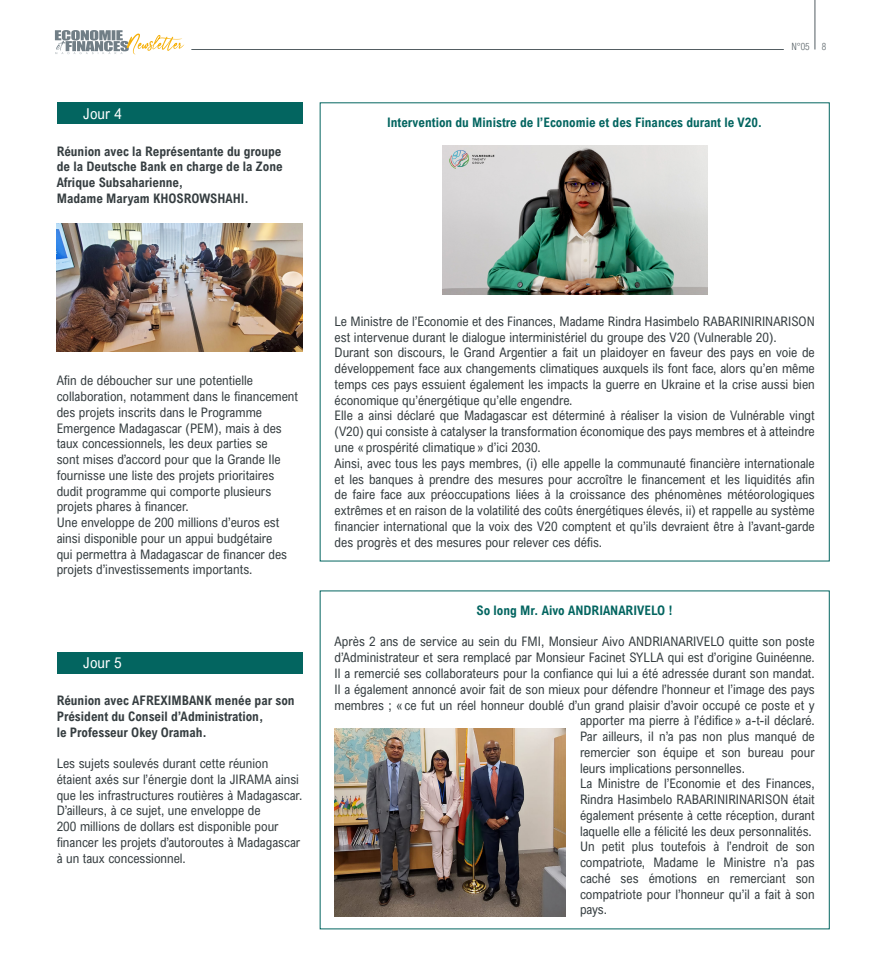
<style>
.page{position:relative;width:886px;height:975px;background:#fff}
.page>*{position:absolute;margin:0;border:0;box-sizing:border-box;transform-origin:0 0}
.t1{font:15px "Arial Nova Cond";color:#fff}
.t2{font:13.12px/15.8px "Arial Nova Cond";color:#363e41}
.t3{font:700 13.12px/15.8px "Arial Nova Cond";color:#363e41}
.t4{font:700 13.12px "Arial Nova Cond";color:#036560}
.t5{font:300 10px "Arial Nova Cond";color:#535d62}
</style>
<div class="page">
<hr style="left:191px;top:49px;width:593px;height:1px;background:#535d62">
<hr style="left:815px;top:0;width:1px;height:49px;background:#535d62">
<svg style="left:55px;top:30px;width:129px;height:24px"></svg>
<div style="left:57px;top:103px;width:245px;height:21px;background:#036560"></div>
<div style="left:57px;top:652px;width:245px;height:21px;background:#036560"></div>
<img style="left:57px;top:224px;width:245px;height:127px">
<img style="left:442px;top:145px;width:265px;height:149px">
<img style="left:335px;top:728px;width:231px;height:188px">
<p class="t1" style="left:83px;top:104px;width:40px">Jour 4</p>
<p class="t3" style="left:57px;top:143px;width:227px">Réunion avec la Représentante du groupe de la Deutsche Bank en charge de la Zone Afrique Subsaharienne,<br>Madame Maryam KHOSROWSHAHI.</p>
<p class="t4" style="left:387px;top:114px;width:377px">Intervention du Ministre de l’Economie et des Finances durant le V20.</p>
<p class="t5" style="left:791px;top:40px;width:37px">N°05 8</p>
<p class="t2" style="left:57px;top:372px;width:243px">Afin de déboucher sur une potentielle collaboration, notamment dans le financement des projets inscrits dans le Programme Emergence Madagascar (PEM), mais à des taux concessionnels, les deux parties se<br>sont mises d’accord pour que la Grande Ile fournisse une liste des projets prioritaires dudit programme qui comporte plusieurs projets phares à financer.<br>Une enveloppe de 200 millions d’euros est ainsi disponible pour un appui budgétaire<br>qui permettra à Madagascar de financer des projets d’investissements importants.</p>
<p class="t1" style="left:83px;top:653px;width:40px">Jour 5</p>
<p class="t3" style="left:57px;top:692px;width:239px">Réunion avec AFREXIMBANK menée par son<br>Président du Conseil d’Administration,<br>le Professeur Okey Oramah.</p>
<p class="t2" style="left:57px;top:755px;width:247px">Les sujets soulevés durant cette réunion étaient axés sur l’énergie dont la JIRAMA ainsi que les infrastructures routières à Madagascar.<br>D’ailleurs, à ce sujet, une enveloppe de<br>200 millions de dollars est disponible pour financer les projets d’autoroutes à Madagascar à un taux concessionnel.</p>
<p class="t2" style="left:335px;top:313px;width:482px">Le Ministre de l’Economie et des Finances, Madame Rindra Hasimbelo RABARINIRINARISON est intervenue durant le dialogue interministériel du groupe des V20 (Vulnerable 20).<br>Durant son discours, le Grand Argentier a fait un plaidoyer en faveur des pays en voie de développement face aux changements climatiques auxquels ils font face, alors qu’en même temps ces pays essuient également les impacts la guerre en Ukraine et la crise aussi bien économique qu’énergétique qu’elle engendre.<br>Elle a ainsi déclaré que Madagascar est déterminé à réaliser la vision de Vulnérable vingt (V20) qui consiste à catalyser la transformation économique des pays membres et à atteindre une « prospérité climatique » d’ici 2030.<br>Ainsi, avec tous les pays membres, (i) elle appelle la communauté financière internationale et les banques à prendre des mesures pour accroître le financement et les liquidités afin de faire face aux préoccupations liées à la croissance des phénomènes météorologiques extrêmes et en raison de la volatilité des coûts énergétiques élevés, ii) et rappelle au système financier international que la voix des V20 comptent et qu’ils devraient être à l’avant-garde des progrès et des mesures pour relever ces défis.</p>
<p class="t4" style="left:476px;top:602px;width:198px">So long Mr. Aivo ANDRIANARIVELO !</p>
<p class="t2" style="left:335px;top:633px;width:482px">Après 2 ans de service au sein du FMI, Monsieur Aivo ANDRIANARIVELO quitte son poste</p>
<p class="t2" style="left:335px;top:649px;width:482px">d’Administrateur et sera remplacé par Monsieur Facinet SYLLA qui est d’origine Guinéenne.</p>
<p class="t2" style="left:335px;top:665px;width:482px">Il a remercié ses collaborateurs pour la confiance qui lui a été adressée durant son mandat.</p>
<p class="t2" style="left:335px;top:681px;width:482px">Il a également annoncé avoir fait de son mieux pour défendre l’honneur et l’image des pays</p>
<p class="t2" style="left:335px;top:696px;width:482px">membres ; «ce fut un réel honneur doublé d’un grand plaisir d’avoir occupé ce poste et y</p>
<p class="t2" style="left:580px;top:712px;width:236px">apporter ma pierre à l’édifice » a-t-il déclaré.</p>
<p class="t2" style="left:580px;top:728px;width:236px">Par ailleurs, il n’a pas non plus manqué de</p>
<p class="t2" style="left:580px;top:744px;width:236px">remercier son équipe et son bureau pour</p>
<p class="t2" style="left:580px;top:759px;width:166px">leurs implications personnelles.</p>
<p class="t2" style="left:580px;top:775px;width:236px">La Ministre de l’Economie et des Finances,</p>
<p class="t2" style="left:580px;top:791px;width:236px">Rindra Hasimbelo RABARINIRINARISON était</p>
<p class="t2" style="left:580px;top:807px;width:236px">également présente à cette réception, durant</p>
<p class="t2" style="left:580px;top:822px;width:233px">laquelle elle a félicité les deux personnalités.</p>
<p class="t2" style="left:580px;top:838px;width:236px">Un petit plus toutefois à l’endroit de son</p>
<p class="t2" style="left:580px;top:854px;width:236px">compatriote, Madame le Ministre n’a pas</p>
<p class="t2" style="left:580px;top:870px;width:236px">caché ses émotions en remerciant son</p>
<p class="t2" style="left:580px;top:885px;width:236px">compatriote pour l’honneur qu’il a fait à son</p>
<p class="t2" style="left:580px;top:901px;width:29px">pays.</p>
</div>
